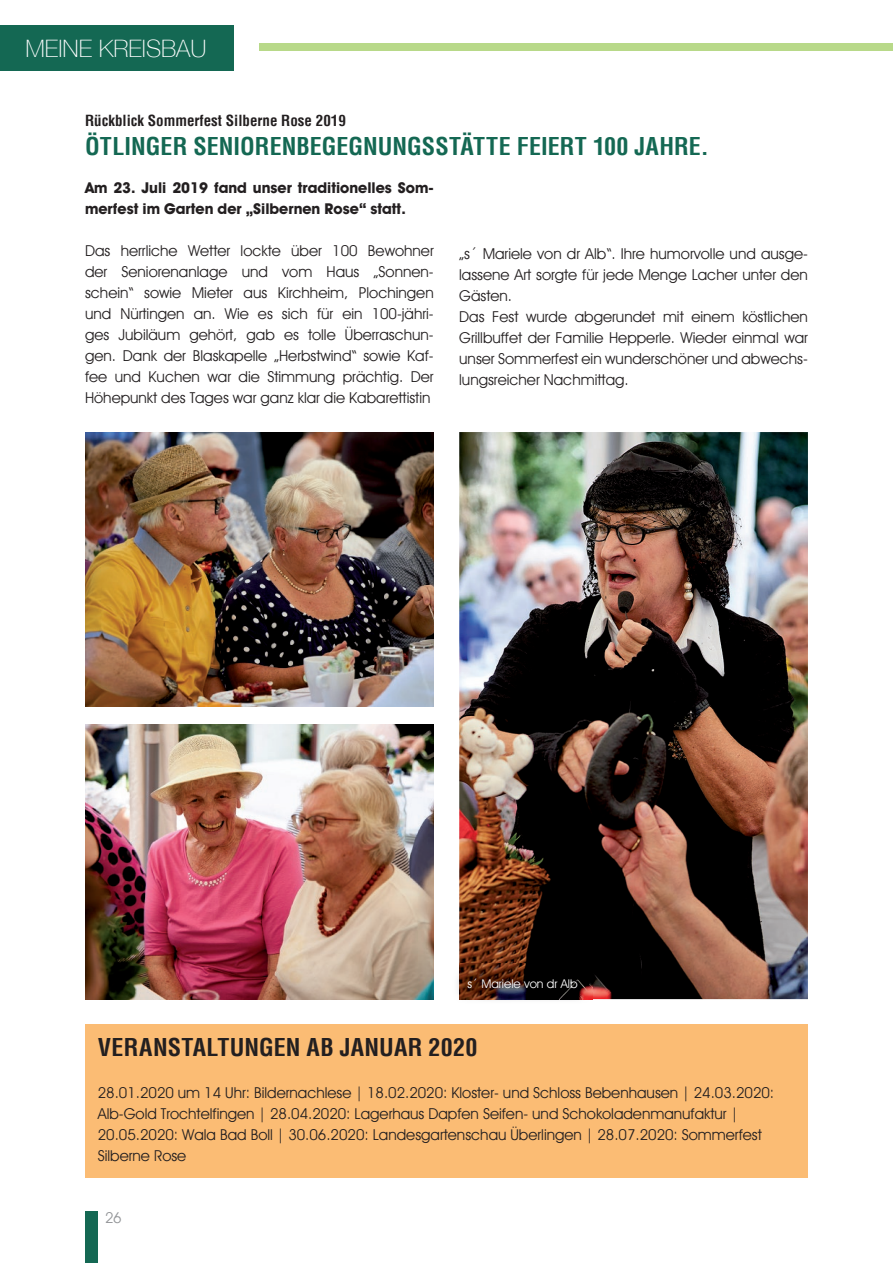
<style>
.page{position:relative;width:893px;height:1263px;background:#fff}
.page>*{position:absolute;margin:0;border:0;box-sizing:border-box;transform-origin:0 0}
.t1{font:700 condensed 24px "Helvetica";color:#146853}
.t2{font:700 condensed 24px "Helvetica";letter-spacing:.01em;color:#231f20}
.t3{font:100 24px "Helve Nue";color:#fff}
.t4{font:15px/21px "Avant Guard Regular SWFTE";color:#231f20}
.t5{font:15px/21px "Avant Guard Bold SWFTE";color:#231f20}
.t6{font:700 condensed 15px "Helvetica";color:#231f20}
.t7{font:15px "Avant Guard Regular SWFTE";color:#939598}
.t8{font:12px "Avant Guard Regular SWFTE";color:#fff}
</style>
<div class="page">
<div style="left:85px;top:1025px;width:723px;height:153px;background:#fbbc74"></div>
<img style="left:85px;top:432px;width:349px;height:274px">
<img style="left:459px;top:432px;width:349px;height:567px">
<img style="left:85px;top:725px;width:349px;height:274px">
<img style="left:457px;top:978px;width:135px;height:22px">
<img style="left:459px;top:963px;width:133px;height:36px">
<div style="left:0;top:26px;width:233px;height:45px;background:#146853"></div>
<div style="left:85px;top:1212px;width:12px;height:51px;background:#146853"></div>
<div style="left:260px;top:44px;width:633px;height:7px;background:#b8d989"></div>
<h1 class="t3" style="left:26px;top:33px;width:183px">MEINE KREISBAU</h1>
<p class="t6" style="left:85px;top:111px;width:262px">Rückblick Sommerfest Silberne Rose 2019</p>
<h1 class="t1" style="left:85px;top:131px;width:625px">ÖTLINGER SENIORENBEGEGNUNGSSTÄTTE FEIERT 100 JAHRE.</h1>
<p class="t5" style="left:85px;top:177px;width:350px">Am 23. Juli 2019 fand unser traditionelles Som&shy;merfest im Garten der „Silbernen Rose“ statt.</p>
<p class="t4" style="left:85px;top:240px;width:350px;text-align:justify">Das herrliche Wetter lockte über 100 Bewohner der Seniorenanlage und vom Haus „Sonnen&shy;schein“ sowie Mieter aus Kirchheim, Plochingen und Nürtingen an. Wie es sich für ein 100-jähri&shy;ges Jubiläum gehört, gab es tolle Überraschun&shy;gen. Dank der Blaskapelle „Herbstwind“ sowie Kaf&shy;fee und Kuchen war die Stimmung prächtig. Der Höhepunkt des Tages war ganz klar die Kabarettistin</p>
<p class="t4" style="left:459px;top:243px;width:350px">„s´ Mariele von dr Alb“. Ihre humorvolle und ausge&shy;lassene Art sorgte für jede Menge Lacher unter den Gästen.<br>Das Fest wurde abgerundet mit einem köstlichen Grillbuffet der Familie Hepperle. Wieder einmal war unser Sommerfest ein wunderschöner und abwechs&shy;lungsreicher Nachmittag.</p>
<p class="t8" style="left:468px;top:976px;width:112px">s´ Mariele von dr Alb</p>
<h1 class="t2" style="left:98px;top:1032px;width:381px">VERANSTALTUNGEN AB JANUAR 2020</h1>
<p class="t4" style="left:98px;top:1082px;width:678px">28.01.2020 um 14 Uhr: Bildernachlese | 18.02.2020: Kloster- und Schloss Bebenhausen | 24.03.2020:<br>Alb-Gold Trochtelfingen | 28.04.2020: Lagerhaus Dapfen Seifen- und Schokoladenmanufaktur | 20.05.2020: Wala Bad Boll | 30.06.2020: Landesgartenschau Überlingen | 28.07.2020: Sommerfest Silberne Rose</p>
<p class="t7" style="left:105px;top:1208px;width:18px">26</p>
</div>
